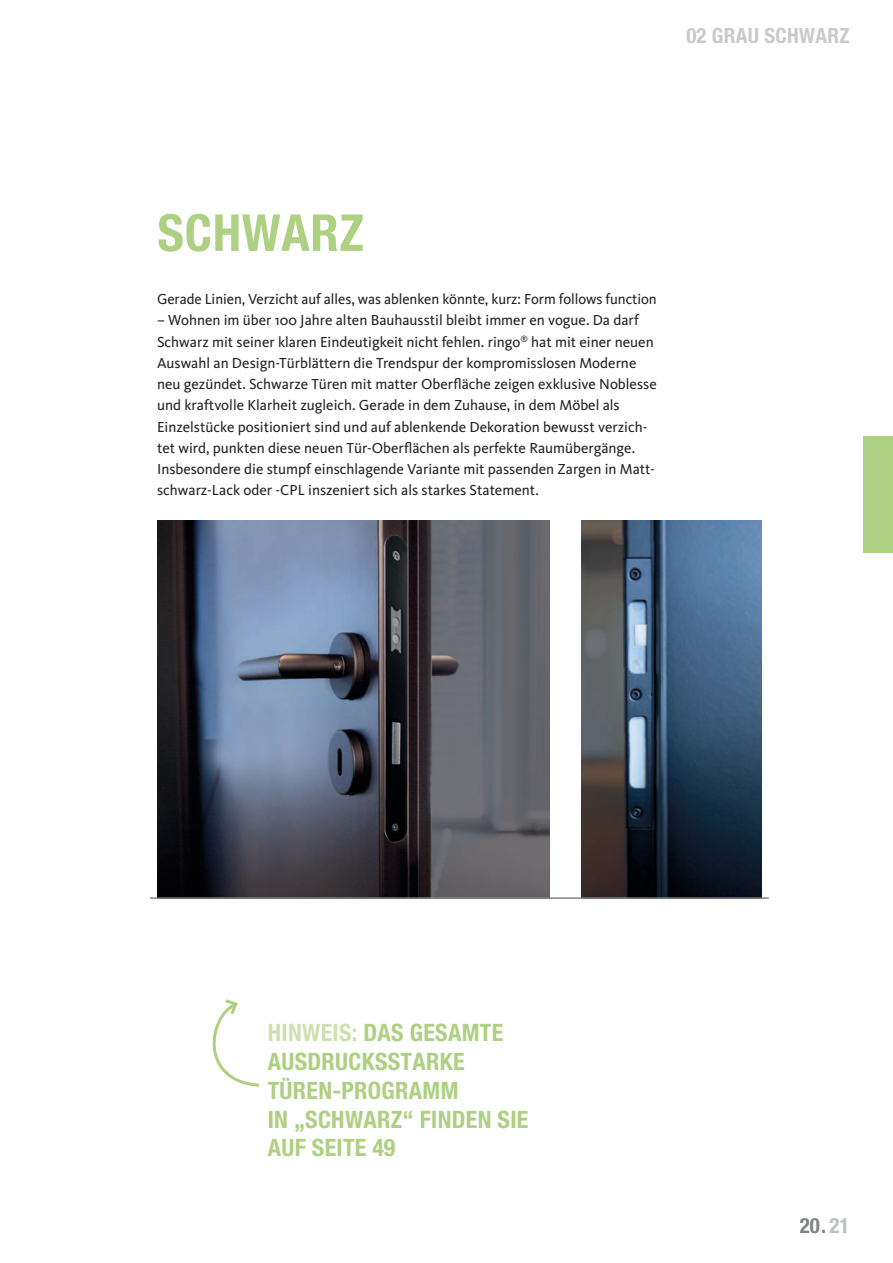
<style>
.page{position:relative;width:893px;height:1263px;background:#fff}
.page>*{position:absolute;margin:0;border:0;box-sizing:border-box;transform-origin:0 0}
.t1{font:700 condensed 51px "Helvetica Neue";letter-spacing:.015em;color:#aed082}
.t2{font:700 condensed 24px/28.8px "Helvetica Neue";letter-spacing:.015em;color:#aed082}
.t3{font:700 condensed 21px "Helvetica Neue";letter-spacing:.015em;color:#c9cacc}
.t4{font:700 condensed 21px "Helvetica Neue";color:#818486}
.t5{font:15px/21.3px "Kievit OT";color:#231f20}
.s1{color:#cde1b0}
.s2{color:#bcbec0}
</style>
<div class="page">
<div style="left:863px;top:436px;width:30px;height:117px;background:#aed082"></div>
<img style="left:581px;top:520px;width:180px;height:377px">
<img style="left:157px;top:520px;width:393px;height:377px">
<hr style="left:150px;top:897px;width:619px;height:2px;background:#818486">
<svg style="left:212px;top:999px;width:48px;height:88px"></svg>
<h3 class="t3" style="left:686px;top:22px;width:164px">02 GRAU SCHWARZ</h3>
<h1 class="t1" style="left:157px;top:202px;width:208px">SCHWARZ</h1>
<p class="t5" style="left:157px;top:288px;width:501px">Gerade Linien, Verzicht auf alles, was ablenken könnte, kurz: Form follows function</p>
<p class="t5" style="left:157px;top:309px;width:501px">– Wohnen im über 100 Jahre alten Bauhausstil bleibt immer en vogue. Da darf Schwarz mit seiner klaren Eindeutigkeit nicht fehlen. ringo<sup>®</sup> hat mit einer neuen Auswahl an Design-Türblättern die Trendspur der kompromisslosen Moderne neu gezündet. Schwarze Türen mit matter Oberfläche zeigen exklusive Noblesse und kraftvolle Klarheit zugleich. Gerade in dem Zuhause, in dem Möbel als Einzelstücke positioniert sind und auf ablenkende Dekoration bewusst verzich&shy;tet wird, punkten diese neuen Tür-Oberflächen als perfekte Raumübergänge.<br>Insbesondere die stumpf einschlagende Variante mit passenden Zargen in Matt&shy;schwarz-Lack oder -CPL inszeniert sich als starkes Statement.</p>
<h2 class="t2" style="left:268px;top:1018px;width:262px"><span class="s1">HINWEIS:</span> DAS GESAMTE<br>AUSDRUCKSSTARKE<br>TÜREN-PROGRAMM<br>IN „SCHWARZ“ FINDEN SIE<br>AUF SEITE 49</h2>
<h3 class="t4" style="left:800px;top:1213px;width:51px">20. <span class="s2">21</span></h3>
</div>
